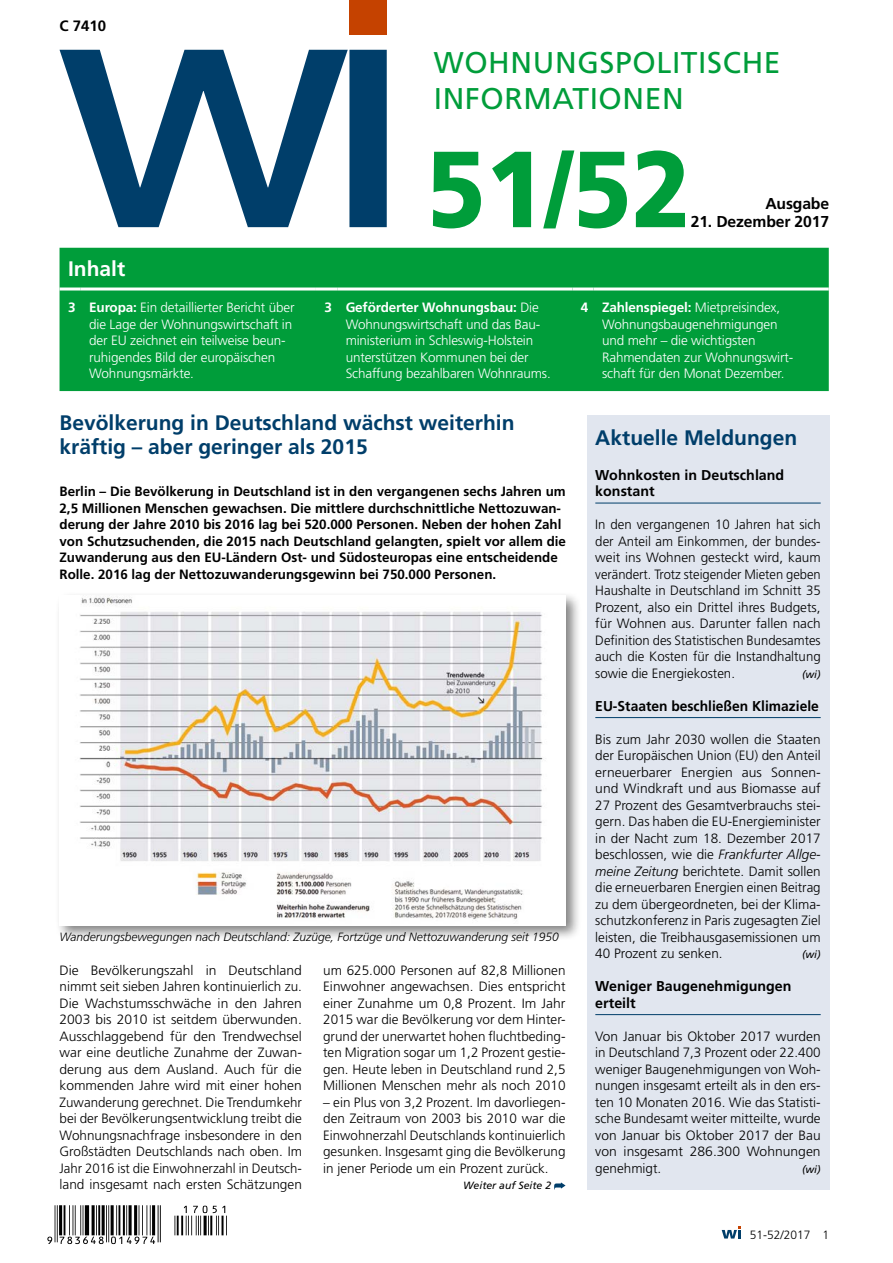
<style>
.page{position:relative;width:893px;height:1263px;background:#fff}
.page>*{position:absolute;margin:0;border:0;box-sizing:border-box;transform-origin:0 0}
.t1{font:900 108px "Frutiger";color:#009d3a;scale:.9 1}
.t2{font:30px/36px "Frutiger";letter-spacing:.02em;color:#009d3a}
.t3{font:700 21px/24px "Frutiger";color:#003e6a}
.t4{font:700 21px "Frutiger";color:#fff}
.t5{font:700 15.75px "Frutiger";letter-spacing:-.01em;color:#000}
.t6{font:700 15px "Frutiger";color:#000}
.t7{font:700 14.25px/16.5px "Frutiger";color:#000}
.t8{font:300 13.5px/16.5px "Frutiger";color:#000;text-align:justify}
.t9{font:300 13.5px/16.5px "Frutiger";letter-spacing:-.01em;color:#fff}
.t10{font:700 13.5px/16.5px "Frutiger";color:#000}
.t11{font:italic 300 12px "Frutiger";color:#000}
.t12{font:300 12px "Frutiger";color:#000}
.t13{font:italic 10.5px "Frutiger";color:#000}
.s1{font-weight:700}
.s2{font-style:italic}
</style>
<div class="page">
<div style="left:60px;top:248px;width:769px;height:143px;background:#009d3a"></div>
<hr style="left:60px;top:287px;width:21px;height:3px;background:#fff">
<hr style="left:81px;top:287px;width:235px;height:3px;background:#fff">
<hr style="left:316px;top:287px;width:21px;height:3px;background:#fff">
<hr style="left:337px;top:287px;width:235px;height:3px;background:#fff">
<hr style="left:572px;top:287px;width:22px;height:3px;background:#fff">
<hr style="left:594px;top:287px;width:235px;height:3px;background:#fff">
<svg style="left:554px;top:1182px;width:12px;height:7px"></svg>
<div style="left:587px;top:415px;width:242px;height:774px;background:#e1e6ef"></div>
<hr style="left:595px;top:503px;width:226px;height:1px;background:#003e6a">
<hr style="left:595px;top:717px;width:226px;height:1px;background:#003e6a">
<hr style="left:595px;top:1014px;width:226px;height:1px;background:#003e6a">
<div style="left:55px;top:591px;width:526px;height:350px;background:#000;opacity:.5"></div>
<div style="left:60px;top:595px;width:506px;height:330px;background:#fff"></div>
<img style="left:79px;top:595px;width:464px;height:324px">
<svg style="left:722px;top:1226px;width:19px;height:12px"></svg>
<hr style="left:160px;top:1205px;width:1px;height:37px;background:#000">
<hr style="left:158px;top:1205px;width:1px;height:37px;background:#000">
<hr style="left:152px;top:1205px;width:3px;height:30px;background:#000">
<hr style="left:150px;top:1205px;width:1px;height:30px;background:#000">
<hr style="left:146px;top:1205px;width:1px;height:30px;background:#000">
<hr style="left:142px;top:1205px;width:1px;height:30px;background:#000">
<hr style="left:139px;top:1205px;width:1px;height:30px;background:#000">
<hr style="left:134px;top:1205px;width:3px;height:30px;background:#000">
<hr style="left:129px;top:1205px;width:3px;height:30px;background:#000">
<hr style="left:126px;top:1205px;width:1px;height:30px;background:#000">
<hr style="left:123px;top:1205px;width:2px;height:30px;background:#000">
<hr style="left:119px;top:1205px;width:1px;height:30px;background:#000">
<hr style="left:116px;top:1205px;width:1px;height:30px;background:#000">
<hr style="left:111px;top:1205px;width:3px;height:30px;background:#000">
<hr style="left:108px;top:1205px;width:1px;height:37px;background:#000">
<hr style="left:106px;top:1205px;width:1px;height:37px;background:#000">
<hr style="left:102px;top:1205px;width:3px;height:30px;background:#000">
<hr style="left:98px;top:1205px;width:2px;height:30px;background:#000">
<hr style="left:96px;top:1205px;width:1px;height:30px;background:#000">
<hr style="left:92px;top:1205px;width:3px;height:30px;background:#000">
<hr style="left:85px;top:1205px;width:4px;height:30px;background:#404040">
<hr style="left:83px;top:1205px;width:1px;height:30px;background:#000">
<hr style="left:80px;top:1205px;width:1px;height:30px;background:#000">
<hr style="left:75px;top:1205px;width:1px;height:30px;background:#000">
<hr style="left:73px;top:1205px;width:1px;height:30px;background:#000">
<hr style="left:69px;top:1205px;width:1px;height:30px;background:#000">
<hr style="left:64px;top:1205px;width:1px;height:30px;background:#000">
<hr style="left:59px;top:1205px;width:3px;height:30px;background:#000">
<hr style="left:57px;top:1205px;width:1px;height:37px;background:#000">
<hr style="left:55px;top:1205px;width:1px;height:37px;background:#000">
<svg style="left:47px;top:1206px;width:180px;height:38px"></svg>
<svg style="left:60px;top:50px;width:327px;height:177px"></svg>
<div style="left:350px;top:0;width:37px;height:34px;background:#c54200"></div>
<p class="t6" style="left:60px;top:17px;width:48px">C 7410</p>
<h2 class="t2" style="left:434px;top:44px;width:348px">WOHNUNGSPOLITISCHE<br>INFORMATIONEN</h2>
<h1 class="t1" style="left:426px;top:124px;width:296px">51/52</h1>
<p class="t5" style="left:765px;top:194px;width:65px">Ausgabe</p>
<p class="t5" style="left:691px;top:212px;width:140px">21. Dezember 2017</p>
<h3 class="t4" style="left:68px;top:257px;width:59px">Inhalt</h3>
<p class="t9" style="left:89px;top:300px;width:207px;text-indent:-21px"><span class="s1">3 Europa:</span> Ein detaillierter Bericht über die Lage der Wohnungswirtschaft in der EU zeichnet ein teilweise beun&shy;ruhigendes Bild der europäischen<br>Wohnungsmärkte.</p>
<p class="t9" style="left:346px;top:300px;width:207px;text-indent:-21px"><span class="s1">3 Geförderter Wohnungsbau:</span> Die Wohnungswirtschaft und das Bau&shy;ministerium in Schleswig-Holstein unterstützen Kommunen bei der Schaffung bezahlbaren Wohnraums.</p>
<p class="t9" style="left:602px;top:299px;width:193px;text-indent:-21px"><span class="s1">4 Zahlenspiegel:</span> Mietpreisindex,<br>Wohnungsbaugenehmigungen und mehr – die wichtigsten<br>Rahmendaten zur Wohnungswirt&shy;schaft für den Monat Dezember.</p>
<h3 class="t3" style="left:60px;top:411px;width:457px">Bevölkerung in Deutschland wächst weiterhin kräftig – aber geringer als 2015</h3>
<p class="t10" style="left:60px;top:483px;width:508px">Berlin – Die Bevölkerung in Deutschland ist in den vergangenen sechs Jahren um 2,5 Millionen Menschen gewachsen. Die mittlere durchschnittliche Nettozuwan&shy;derung der Jahre 2010 bis 2016 lag bei 520.000 Personen. Neben der hohen Zahl von Schutzsuchenden, die 2015 nach Deutschland gelangten, spielt vor allem die Zuwanderung aus den EU-Ländern Ost- und Südosteuropas eine entscheidende Rolle. 2016 lag der Nettozuwanderungsgewinn bei 750.000 Personen.</p>
<p class="t11" style="left:60px;top:930px;width:501px">Wanderungsbewegungen nach Deutschland: Zuzüge, Fortzüge und Nettozuwanderung seit 1950</p>
<p class="t8" style="left:60px;top:962px;width:244px">Die Bevölkerungszahl in Deutschland nimmt seit sieben Jahren kontinuierlich zu.<br>Die Wachstumsschwäche in den Jahren 2003 bis 2010 ist seitdem überwunden.<br>Ausschlaggebend für den Trendwechsel war eine deutliche Zunahme der Zuwan&shy;derung aus dem Ausland. Auch für die kommenden Jahre wird mit einer hohen Zuwanderung gerechnet. Die Trendumkehr bei der Bevölkerungsentwicklung treibt die Wohnungsnachfrage insbesondere in den Großstädten Deutschlands nach oben. Im Jahr 2016 ist die Einwohnerzahl in Deutsch&shy;land insgesamt nach ersten Schätzungen</p>
<p class="t8" style="left:323px;top:962px;width:244px">um 625.000 Personen auf 82,8 Millionen Einwohner angewachsen. Dies entspricht einer Zunahme um 0,8 Prozent. Im Jahr 2015 war die Bevölkerung vor dem Hinter&shy;grund der unerwartet hohen fluchtbeding&shy;ten Migration sogar um 1,2 Prozent gestie&shy;gen. Heute leben in Deutschland rund 2,5<br>Millionen Menschen mehr als noch 2010</p>
<p class="t8" style="left:323px;top:1094px;width:244px">– ein Plus von 3,2 Prozent. Im davorliegen&shy;den Zeitraum von 2003 bis 2010 war die Einwohnerzahl Deutschlands kontinuierlich gesunken. Insgesamt ging die Bevölkerung in jener Periode um ein Prozent zurück.</p>
<p class="t13" style="left:463px;top:1180px;width:89px">Weiter auf Seite 2</p>
<h3 class="t3" style="left:595px;top:426px;width:203px">Aktuelle Meldungen</h3>
<p class="t7" style="left:595px;top:466px;width:190px">Wohnkosten in Deutschland konstant</p>
<p class="t8" style="left:595px;top:517px;width:227px">In den vergangenen 10 Jahren hat sich der Anteil am Einkommen, der bundes&shy;weit ins Wohnen gesteckt wird, kaum verändert. Trotz steigender Mieten geben Haushalte in Deutschland im Schnitt 35<br>Prozent, also ein Drittel ihres Budgets, für Wohnen aus. Darunter fallen nach Definition des Statistischen Bundesamtes auch die Kosten für die Instandhaltung sowie die Energiekosten.</p>
<p class="t13" style="left:802px;top:668px;width:20px">(wi)</p>
<p class="t7" style="left:595px;top:697px;width:225px">EU-Staaten beschließen Klimaziele</p>
<p class="t8" style="left:595px;top:731px;width:227px">Bis zum Jahr 2030 wollen die Staaten der Europäischen Union (EU) den Anteil erneuerbarer Energien aus Sonnen&shy;und Windkraft und aus Biomasse auf 27 Prozent des Gesamtverbrauchs stei&shy;gern. Das haben die EU-Energieminister in der Nacht zum 18. Dezember 2017 beschlossen, wie die <span class="s2">Frankfurter Allge&shy;meine Zeitung</span> berichtete. Damit sollen die erneuerbaren Energien einen Beitrag zu dem übergeordneten, bei der Klima&shy;schutzkonferenz in Paris zugesagten Ziel leisten, die Treibhausgasemissionen um 40 Prozent zu senken.</p>
<p class="t13" style="left:802px;top:949px;width:20px">(wi)</p>
<p class="t7" style="left:595px;top:978px;width:198px">Weniger Baugenehmigungen erteilt</p>
<p class="t8" style="left:595px;top:1028px;width:227px">Von Januar bis Oktober 2017 wurden in Deutschland 7,3 Prozent oder 22.400 weniger Baugenehmigungen von Woh&shy;nungen insgesamt erteilt als in den ers&shy;ten 10 Monaten 2016. Wie das Statisti&shy;sche Bundesamt weiter mitteilte, wurde von Januar bis Oktober 2017 der Bau von insgesamt 286.300 Wohnungen genehmigt.</p>
<p class="t13" style="left:802px;top:1163px;width:20px">(wi)</p>
<p class="t12" style="left:750px;top:1227px;width:81px">51-52/2017 1</p>
</div>
